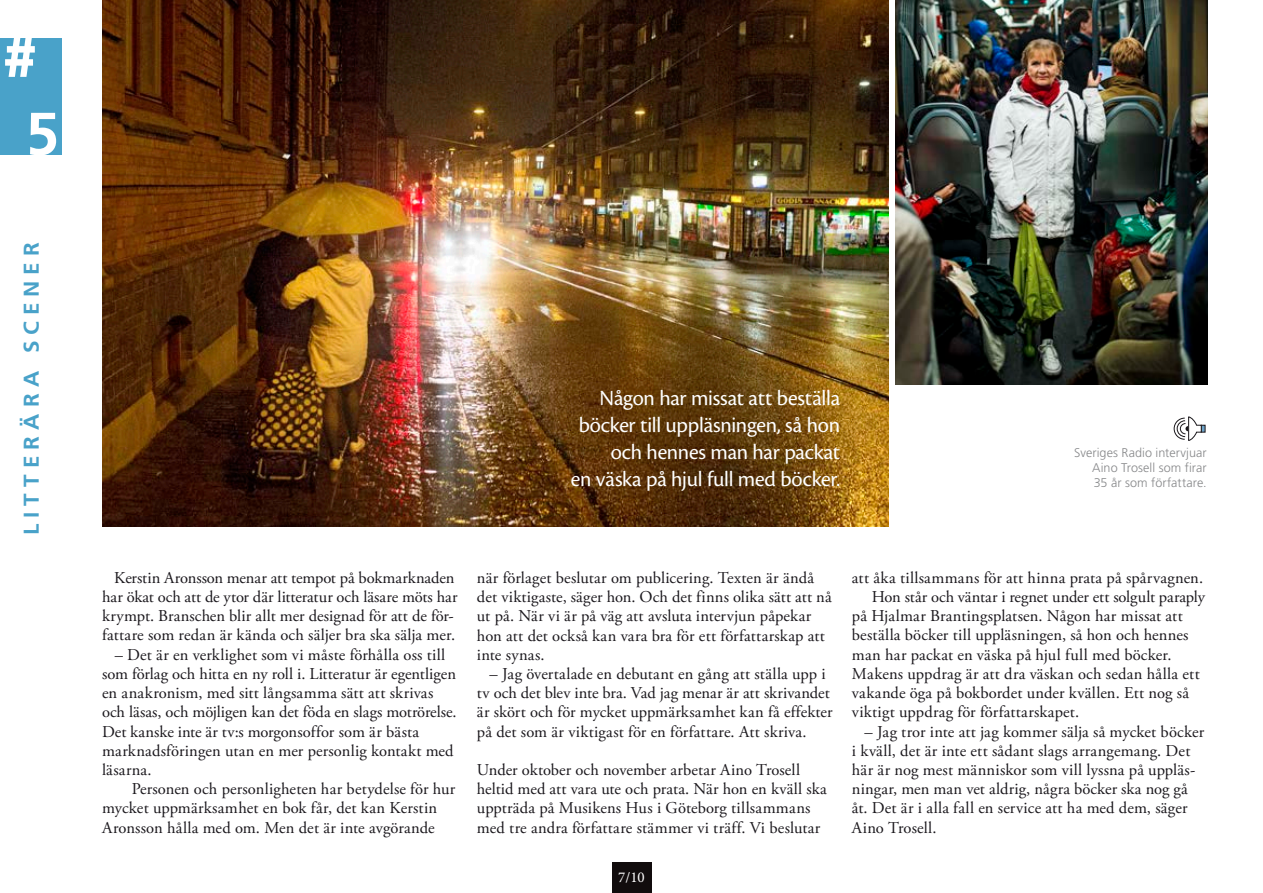
<style>
.page{position:relative;width:1263px;height:893px;background:#fff}
.page>*{position:absolute;margin:0;border:0;box-sizing:border-box;transform-origin:0 0}
.t1{font:700 60px "Frutiger LT Std";color:#fff}
.t2{font:900 60px "Frutiger LT Std";color:#fff}
.t3{font:22.5px/27px "Cronos Pro Subh";letter-spacing:-.01em;color:#fff;text-align:right}
.t4{font:700 21.3px "Frutiger LT Std";letter-spacing:.265em;color:#49a2c9;scale:1.05 1}
.t5{font:16.5px/19.2px "Adobe Garamond Pro";letter-spacing:.01em;color:#1a171c}
.t6{font:15px "Minion Pro";color:#fff}
.t7{font:300 12.6px/15px "Frutiger LT Std";letter-spacing:.005em;color:#87888a;text-align:justify}
</style>
<div class="page">
<div style="left:612px;top:863px;width:39px;height:30px;background:#110c0d"></div>
<div style="left:0;top:38px;width:62px;height:116px;background:#49a2c9"></div>
<img style="left:102px;top:0;width:787px;height:526px">
<img style="left:895px;top:0;width:313px;height:385px">
<svg style="left:1173px;top:416px;width:32px;height:25px"></svg>
<h1 class="t2" style="left:2px;top:20px;width:38px">#</h1>
<h1 class="t1" style="left:26px;top:99px;width:35px">5</h1>
<p class="t4" style="left:19px;top:535px;width:281px;rotate:-90deg">litterära scener</p>
<h2 class="t3" style="left:571px;top:385px;width:271px">Någon har missat att beställa böcker till uppläsningen, så hon och hennes man har packat<br>en väska på hjul full med böcker.</h2>
<p class="t7" style="left:1092px;top:445px;width:116px;text-indent:-18px">Sveriges Radio intervjuar Aino Trosell som firar 35 år som författare.</p>
<p class="t5" style="left:102px;top:569px;width:357px;text-align:center">Kerstin Aronsson menar att tempot på bokmarknaden har ökat och att de ytor där litteratur och läsare möts har krympt. Branschen blir allt mer designad för att de för&shy;fattare som redan är kända och säljer bra ska sälja mer.</p>
<p class="t5" style="left:102px;top:645px;width:356px;text-indent:13px">– Det är en verklighet som vi måste förhålla oss till som förlag och hitta en ny roll i. Litteratur är egentligen en anakronism, med sitt långsamma sätt att skrivas och läsas, och möjligen kan det föda en slags motrörelse.<br>Det kanske inte är tv:s morgonsoffor som är bästa marknadsföringen utan en mer personlig kontakt med läsarna.</p>
<p class="t5" style="left:102px;top:780px;width:355px;text-indent:30px">Personen och personligheten har betydelse för hur mycket uppmärksamhet en bok får, det kan Kerstin<br>Aronsson hålla med om. Men det är inte avgörande</p>
<p class="t5" style="left:477px;top:569px;width:356px">när förlaget beslutar om publicering. Texten är ändå det viktigaste, säger hon. Och det finns olika sätt att nå ut på. När vi är på väg att avsluta intervjun påpekar hon att det också kan vara bra för ett författarskap att inte synas.</p>
<p class="t5" style="left:477px;top:665px;width:357px;text-indent:13px">– Jag övertalade en debutant en gång att ställa upp i tv och det blev inte bra. Vad jag menar är att skrivandet är skört och för mycket uppmärksamhet kan få effekter på det som är viktigast för en författare. Att skriva.</p>
<p class="t5" style="left:477px;top:761px;width:351px">Under oktober och november arbetar Aino Trosell heltid med att vara ute och prata. När hon en kväll ska uppträda på Musikens Hus i Göteborg tillsammans med tre andra författare stämmer vi träff. Vi beslutar</p>
<p class="t6" style="left:618px;top:867px;width:28px">7/10</p>
<p class="t5" style="left:852px;top:569px;width:353px">att åka tillsammans för att hinna prata på spårvagnen.</p>
<p class="t5" style="left:872px;top:588px;width:335px">Hon står och väntar i regnet under ett solgult paraply</p>
<p class="t5" style="left:852px;top:607px;width:332px">på Hjalmar Brantingsplatsen. Någon har missat att</p>
<p class="t5" style="left:852px;top:626px;width:338px">beställa böcker till uppläsningen, så hon och hennes</p>
<p class="t5" style="left:852px;top:645px;width:321px">man har packat en väska på hjul full med böcker.</p>
<p class="t5" style="left:852px;top:665px;width:349px">Makens uppdrag är att dra väskan och sedan hålla ett</p>
<p class="t5" style="left:852px;top:684px;width:339px">vakande öga på bokbordet under kvällen. Ett nog så</p>
<p class="t5" style="left:852px;top:703px;width:229px">viktigt uppdrag för författarskapet.</p>
<p class="t5" style="left:852px;top:722px;width:354px;text-indent:13px">– Jag tror inte att jag kommer sälja så mycket böcker i kväll, det är inte ett sådant slags arrangemang. Det här är nog mest människor som vill lyssna på uppläs&shy;ningar, men man vet aldrig, några böcker ska nog gå åt. Det är i alla fall en service att ha med dem, säger Aino Trosell.</p>
</div>
